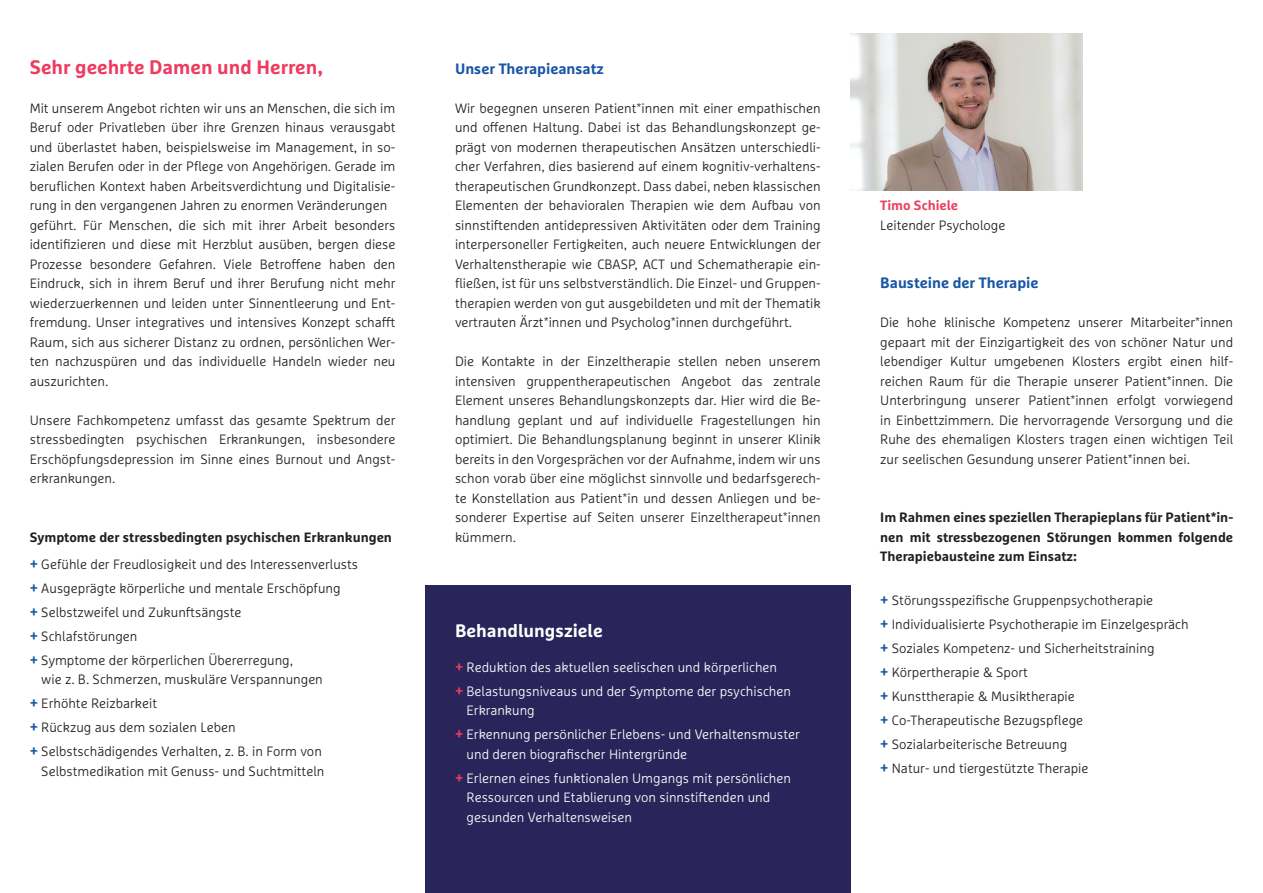
<style>
.page{position:relative;width:1263px;height:893px;background:#fff}
.page>*{position:absolute;margin:0;border:0;box-sizing:border-box;transform-origin:0 0}
.Head_bold_pink{font:700 19.5px "Marselis Pro";color:#ee3b60}
.Marselis_bold_schwar{font:700 18px "Marselis Pro";color:#fff}
.Subhead_blau_10{font:700 15px "Marselis Pro";color:#1855a5}
.fließ_light_schwarz{font:300 13.5px/19.5px "Marselis Pro";color:#231f20;text-align:justify}
.Subhead_blau_10-2{font:300 13.5px/19.5px "Marselis Pro";color:#231f20;text-align:justify}
.Marselis_bold_schwar-2{font:300 13.5px/19.5px "Marselis Pro";color:#fff}
.fließ_light_schwarz-2{font:700 13.5px/19.5px "Marselis Pro";color:#231f20;text-align:justify}
.Arzt_pink{font:300 13.5px "Marselis Pro";color:#231f20}
.Arzt_pink-2{font:700 13.5px "Marselis Pro";color:#ee4061}
.s1{font-weight:700;color:#1855a5}
.s2{font-weight:700;color:#ee3b60}
</style>
<div class="page">
<div style="left:425px;top:585px;width:425px;height:308px;background:#29255a"></div>
<img style="left:850px;top:33px;width:232px;height:158px">
<p class="Head_bold_pink" style="left:30px;top:54px;width:295px">Sehr geehrte Damen und Herren,</p>
<p class="Subhead_blau_10-2" style="left:30px;top:98px;width:367px">Mit unserem Angebot richten wir uns an Menschen, die sich im Beruf oder Privatleben über ihre Grenzen hinaus verausgabt und überlastet haben, beispielsweise im Management, in so&shy;zialen Berufen oder in der Pflege von Angehörigen. Gerade im beruflichen Kontext haben Arbeitsverdichtung und Digitalisie&shy;rung in den vergangenen Jahren zu enormen Veränderungen</p>
<p class="Subhead_blau_10-2" style="left:30px;top:215px;width:367px">geführt. Für Menschen, die sich mit ihrer Arbeit besonders identifizieren und diese mit Herzblut ausüben, bergen diese Prozesse besondere Gefahren. Viele Betroffene haben den Eindruck, sich in ihrem Beruf und ihrer Berufung nicht mehr wiederzuerkennen und leiden unter Sinnentleerung und Ent&shy;fremdung. Unser integratives und intensives Konzept schafft Raum, sich aus sicherer Distanz zu ordnen, persönlichen Wer&shy;ten nachzuspüren und das individuelle Handeln wieder neu auszurichten.</p>
<p class="Subhead_blau_10-2" style="left:30px;top:410px;width:367px">Unsere Fachkompetenz umfasst das gesamte Spektrum der stressbedingten psychischen Erkrankungen, insbesondere Erschöpfungsdepression im Sinne eines Burnout und Angst&shy;erkrankungen.</p>
<p class="fließ_light_schwarz-2" style="left:30px;top:527px;width:364px">Symptome der stressbedingten psychischen Erkrankungen</p>
<p class="fließ_light_schwarz" style="left:30px;top:554px;width:330px"><span class="s1">+</span> Gefühle der Freudlosigkeit und des Interessenverlusts</p>
<p class="fließ_light_schwarz" style="left:30px;top:578px;width:312px"><span class="s1">+</span> Ausgeprägte körperliche und mentale Erschöpfung</p>
<p class="fließ_light_schwarz" style="left:30px;top:602px;width:213px"><span class="s1">+</span> Selbstzweifel und Zukunftsängste</p>
<p class="fließ_light_schwarz" style="left:30px;top:626px;width:109px"><span class="s1">+</span> Schlafstörungen</p>
<p class="fließ_light_schwarz" style="left:41px;top:650px;width:283px;text-indent:-12px"><span class="s1">+</span> Symptome der körperlichen Übererregung,<br>wie z. B. Schmerzen, muskuläre Verspannungen</p>
<p class="fließ_light_schwarz" style="left:30px;top:693px;width:129px"><span class="s1">+</span> Erhöhte Reizbarkeit</p>
<p class="fließ_light_schwarz" style="left:30px;top:717px;width:207px"><span class="s1">+</span> Rückzug aus dem sozialen Leben</p>
<p class="fließ_light_schwarz" style="left:30px;top:741px;width:296px;text-align:right"><span class="s1">+</span> Selbstschädigendes Verhalten, z. B. in Form von<br>Selbstmedikation mit Genuss- und Suchtmitteln</p>
<p class="Subhead_blau_10" style="left:455px;top:59px;width:150px">Unser Therapieansatz</p>
<p class="fließ_light_schwarz" style="left:455px;top:98px;width:367px">Wir begegnen unseren Patient*innen mit einer empathischen und offenen Haltung. Dabei ist das Behandlungskonzept ge&shy;prägt von modernen therapeutischen Ansätzen unterschiedli&shy;cher Verfahren, dies basierend auf einem kognitiv-verhaltens&shy;therapeutischen Grundkonzept. Dass dabei, neben klassischen Elementen der behavioralen Therapien wie dem Aufbau von sinnstiftenden antidepressiven Aktivitäten oder dem Training interpersoneller Fertigkeiten, auch neuere Entwicklungen der Verhaltenstherapie wie CBASP, ACT und Schematherapie ein&shy;fließen, ist für uns selbstverständlich. Die Einzel- und Gruppen&shy;therapien werden von gut ausgebildeten und mit der Thematik vertrauten Ärzt*innen und Psycholog*innen durchgeführt.</p>
<p class="fließ_light_schwarz" style="left:455px;top:351px;width:367px">Die Kontakte in der Einzeltherapie stellen neben unserem intensiven gruppentherapeutischen Angebot das zentrale Element unseres Behandlungskonzepts dar. Hier wird die Be&shy;handlung geplant und auf individuelle Fragestellungen hin optimiert. Die Behandlungsplanung beginnt in unserer Klinik bereits in den Vorgesprächen vor der Aufnahme, indem wir uns schon vorab über eine möglichst sinnvolle und bedarfsgerech&shy;te Konstellation aus Patient*in und dessen Anliegen und be&shy;sonderer Expertise auf Seiten unserer Einzeltherapeut*innen kümmern.</p>
<p class="Marselis_bold_schwar" style="left:455px;top:620px;width:149px">Behandlungsziele</p>
<p class="Marselis_bold_schwar-2" style="left:455px;top:657px;width:324px"><span class="s2">+</span> Reduktion des aktuellen seelischen und körperlichen</p>
<p class="Marselis_bold_schwar-2" style="left:467px;top:681px;width:326px;text-indent:-12px"><span class="s2">+</span> Belastungsniveaus und der Symptome der psychischen<br>Erkrankung</p>
<p class="Marselis_bold_schwar-2" style="left:467px;top:724px;width:335px;text-indent:-12px"><span class="s2">+</span> Erkennung persönlicher Erlebens- und Verhaltensmuster und deren biografischer Hintergründe</p>
<p class="Marselis_bold_schwar-2" style="left:467px;top:768px;width:326px;text-indent:-12px"><span class="s2">+</span> Erlernen eines funktionalen Umgangs mit persönlichen<br>Ressourcen und Etablierung von sinnstiftenden und gesunden Verhaltensweisen</p>
<p class="Arzt_pink-2" style="left:880px;top:197px;width:79px">Timo Schiele</p>
<p class="Arzt_pink" style="left:880px;top:217px;width:127px">Leitender Psychologe</p>
<p class="Subhead_blau_10" style="left:880px;top:273px;width:160px">Bausteine der Therapie</p>
<p class="fließ_light_schwarz" style="left:880px;top:312px;width:354px">Die hohe klinische Kompetenz unserer Mitarbeiter*innen gepaart mit der Einzigartigkeit des von schöner Natur und lebendiger Kultur umgebenen Klosters ergibt einen hilf&shy;reichen Raum für die Therapie unserer Patient*innen. Die Unterbringung unserer Patient*innen erfolgt vorwiegend in Einbettzimmern. Die hervorragende Versorgung und die Ruhe des ehemaligen Klosters tragen einen wichtigen Teil zur seelischen Gesundung unserer Patient*innen bei.</p>
<p class="fließ_light_schwarz-2" style="left:880px;top:507px;width:354px">Im Rahmen eines speziellen Therapieplans für Patient*in&shy;nen mit stressbezogenen Störungen kommen folgende Therapiebausteine zum Einsatz:</p>
<p class="fließ_light_schwarz" style="left:880px;top:590px;width:274px"><span class="s1">+</span> Störungsspezifische Gruppenpsychotherapie</p>
<p class="fließ_light_schwarz" style="left:880px;top:614px;width:310px"><span class="s1">+</span> Individualisierte Psychotherapie im Einzelgespräch</p>
<p class="fließ_light_schwarz" style="left:880px;top:638px;width:276px"><span class="s1">+</span> Soziales Kompetenz- und Sicherheitstraining</p>
<p class="fließ_light_schwarz" style="left:880px;top:662px;width:149px"><span class="s1">+</span> Körpertherapie &amp; Sport</p>
<p class="fließ_light_schwarz" style="left:880px;top:686px;width:196px"><span class="s1">+</span> Kunsttherapie &amp; Musiktherapie</p>
<p class="fließ_light_schwarz" style="left:880px;top:710px;width:204px"><span class="s1">+</span> Co-Therapeutische Bezugspflege</p>
<p class="fließ_light_schwarz" style="left:880px;top:734px;width:188px"><span class="s1">+</span> Sozialarbeiterische Betreuung</p>
<p class="fließ_light_schwarz" style="left:880px;top:758px;width:210px"><span class="s1">+</span> Natur- und tiergestützte Therapie</p>
</div>
